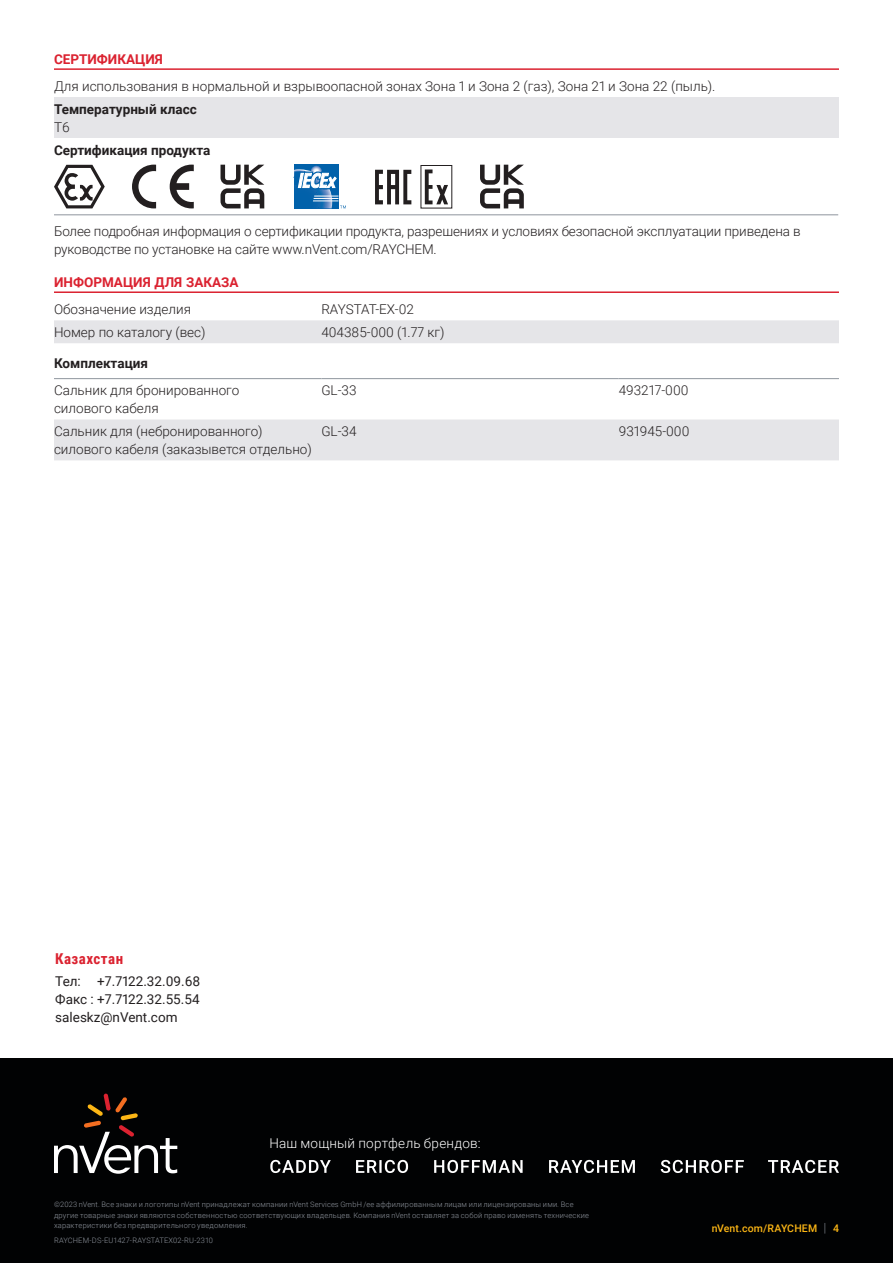
<style>
.page{position:relative;width:893px;height:1263px;background:#fff}
.page>*{position:absolute;margin:0;border:0;box-sizing:border-box;transform-origin:0 0}
.t1{font:700 15px "Roboto Condensed";letter-spacing:.03em;color:#db2230}
.Bodytext_2{font:300 13.5px/18px "Roboto";color:#231f20}
.Bodytext_1{font:300 13.5px/18px "Roboto";letter-spacing:-.01em;color:#231f20}
.t2{font:13.5px/18px "Roboto";color:#231f20;text-align:justify}
.Subhead_L-2{font:700 13.5px "Roboto";color:#231f20}
.Subhead{font:700 13.5px "Roboto";color:#db2230}
.t3{font:300 13.5px "Roboto";letter-spacing:.02em;color:#fff}
.t4{font:500 10.5px "Roboto";letter-spacing:.015em;color:#fcb615}
.t5{font:300 7.5px/10.5px "Roboto";letter-spacing:.025em;color:#8f959e}
.s1{font-weight:300;font-size:12.6px;color:#8f959e}
</style>
<div class="page">
<div style="left:0;top:1058px;width:893px;height:205px;background:#010203"></div>
<svg style="left:270px;top:1160px;width:569px;height:13px"></svg>
<svg style="left:54px;top:1093px;width:123px;height:81px"></svg>
<hr style="left:54px;top:68px;width:785px;height:2px;background:#db2230">
<hr style="left:54px;top:291px;width:785px;height:2px;background:#db2230">
<div style="left:54px;top:97px;width:784px;height:41px;background:#e5e5e8"></div>
<hr style="left:54px;top:214px;width:784px;height:1px;background:#8f959e">
<svg style="left:54px;top:165px;width:51px;height:43px"></svg>
<svg style="left:132px;top:165px;width:24px;height:43px"></svg>
<svg style="left:170px;top:165px;width:24px;height:43px"></svg>
<svg style="left:220px;top:165px;width:44px;height:43px"></svg>
<div style="left:294px;top:164px;width:44px;height:44px;background:#0161aa"></div>
<svg style="left:294px;top:165px;width:52px;height:43px"></svg>
<svg style="left:375px;top:170px;width:36px;height:34px"></svg>
<svg style="left:425px;top:169px;width:23px;height:35px"></svg>
<svg style="left:480px;top:165px;width:44px;height:43px"></svg>
<div style="left:54px;top:320px;width:785px;height:23px;background:#e5e5e8"></div>
<div style="left:54px;top:419px;width:785px;height:41px;background:#e5e5e8"></div>
<hr style="left:54px;top:378px;width:267px;height:1px;background:#8f959e">
<hr style="left:321px;top:378px;width:298px;height:1px;background:#8f959e">
<hr style="left:619px;top:378px;width:220px;height:1px;background:#8f959e">
<p class="Subhead" style="left:54px;top:50px;width:110px">СЕРТИФИКАЦИЯ</p>
<p class="Bodytext_2" style="left:54px;top:77px;width:663px">Для использования в нормальной и взрывоопасной зонах Зона 1 и Зона 2 (газ), Зона 21 и Зона 22 (пыль).</p>
<p class="Subhead_L-2" style="left:54px;top:100px;width:144px">Температурный класс</p>
<p class="Bodytext_2" style="left:54px;top:117px;width:17px">T6</p>
<p class="Subhead_L-2" style="left:54px;top:140px;width:158px">Сертификация продукта</p>
<p class="Bodytext_1" style="left:54px;top:221px;width:748px">Более подробная информация о сертификации продукта, разрешениях и условиях безопасной эксплуатации приведена в руководстве по установке на сайте www.nVent.com/RAYCHEM.</p>
<p class="Subhead" style="left:54px;top:273px;width:186px">ИНФОРМАЦИЯ ДЛЯ ЗАКАЗА</p>
<p class="Bodytext_2" style="left:54px;top:300px;width:139px">Обозначение изделия</p>
<p class="Bodytext_2" style="left:321px;top:300px;width:94px">RAYSTAT-EX-02</p>
<p class="Bodytext_2" style="left:54px;top:323px;width:153px">Номер по каталогу (вес)</p>
<p class="Bodytext_2" style="left:321px;top:323px;width:125px">404385-000 (1.77 кг)</p>
<p class="Subhead_L-2" style="left:54px;top:354px;width:96px">Комплектация</p>
<p class="Bodytext_2" style="left:54px;top:381px;width:187px">Сальник для бронированного силового кабеля</p>
<p class="Bodytext_2" style="left:321px;top:381px;width:37px">GL-33</p>
<p class="Bodytext_2" style="left:619px;top:381px;width:71px">493217-000</p>
<p class="Bodytext_2" style="left:54px;top:422px;width:259px">Сальник для (небронированного) силового кабеля (заказывется отдельно)</p>
<p class="Bodytext_2" style="left:321px;top:422px;width:37px">GL-34</p>
<p class="Bodytext_2" style="left:619px;top:422px;width:72px">931945-000</p>
<h1 class="t1" style="left:55px;top:948px;width:69px">Казахстан</h1>
<h2 class="t2" style="left:55px;top:971px;width:147px">Тел: +7.7122.32.09.68<br>Факс : +7.7122.32.55.54 saleskz@nVent.com</h2>
<h2 class="t3" style="left:269px;top:1134px;width:213px">Наш мощный портфель брендов:</h2>
<p class="t5" style="left:54px;top:1199px;width:537px">©2023 nVent. Все знаки и логотипы nVent принадлежат компании nVent Services GmbH /ее аффилированным лицам или лицензированы ими. Все другие товарные знаки являются собственностью соответствующих владельцев. Компания nVent оставляет за собой право изменять технические характеристики без предварительного уведомления.</p>
<p class="t5" style="left:54px;top:1235px;width:161px">RAYCHEM-DS-EU1427-RAYSTATEX02-RU-2310</p>
<h3 class="t4" style="left:712px;top:1221px;width:129px">nVent.com/RAYCHEM <span class="s1">|</span> 4</h3>
</div>
